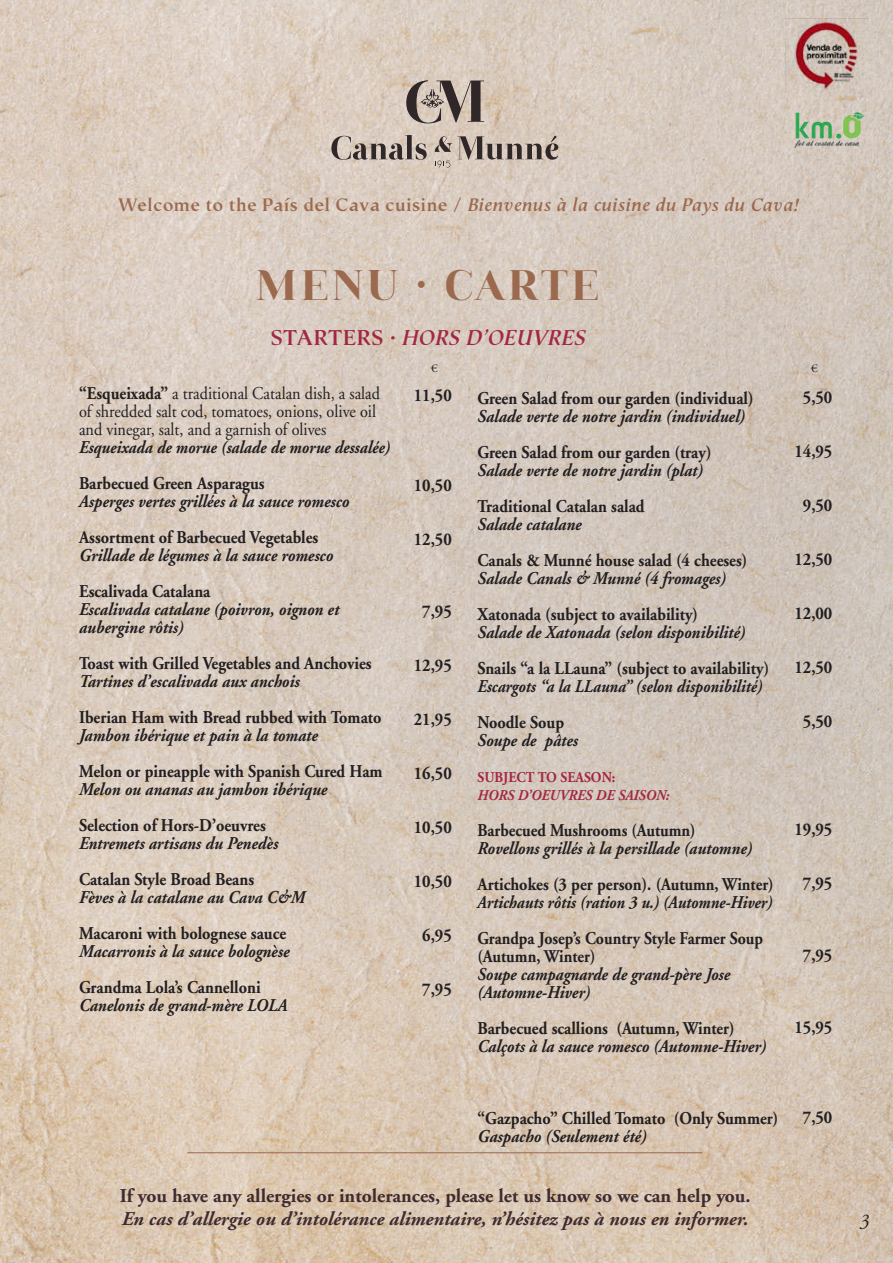
<style>
.page{position:relative;width:893px;height:1263px;background:#fff}
.page>*{position:absolute;margin:0;border:0;box-sizing:border-box;transform-origin:0 0}
.t1{font:44.55px "Abigail";letter-spacing:.05em;color:#9b694d}
.t2{font:italic 700 21.45px "Semper";letter-spacing:.05em;color:#a22842}
.t3{font:italic 21px "Adobe Garamond LT";color:#231f20;scale:.88 1}
.t4{font:italic 700 19.5px "Adobe Garamond LT";color:#3f2a2f}
.t5{font:700 19.5px "Adobe Garamond LT";color:#3f2a2f}
.t6{font:700 18px "Adobe Garamond LT";color:#231f20;scale:.9 1}
.t7{font:italic 700 18px/18px "Adobe Garamond LT";color:#231f20;scale:.9 1}
.t8{font:18px/18px "Adobe Garamond LT";color:#231f20;scale:.9 1}
.t9{font:italic 700 18px "Adobe Garamond LT";color:#231f20;scale:.87 1}
.t10{font:700 18px/18px "Adobe Garamond LT";color:#231f20;scale:.88 1}
.t11{font:italic 700 18px "Semper";letter-spacing:.05em;color:#9b694d}
.t12{font:italic 700 18px/18px "Adobe Garamond LT";color:#231f20;scale:.89 1}
.t13{font:italic 700 18px "Adobe Garamond LT";color:#231f20;scale:.88 1}
.t14{font:italic 700 15px "Adobe Garamond LT";color:#a22842;scale:.91 1}
.t15{font:700 15px "Adobe Garamond LT";color:#a22842;scale:.91 1}
.t16{font:12px "Adobe Garamond LT";color:#231f20}
.s1{font-style:normal}
.s2{font-weight:700}
</style>
<div class="page">
<img style="left:0;top:0;width:893px;height:1263px">
<svg style="left:435px;top:161px;width:15px;height:6px"></svg>
<svg style="left:406px;top:80px;width:78px;height:43px;background:#978b82"></svg>
<svg style="left:331px;top:135px;width:96px;height:25px;background:#a69991"></svg>
<svg style="left:458px;top:136px;width:100px;height:24px;background:#9e9189"></svg>
<svg style="left:435px;top:136px;width:17px;height:16px"></svg>
<hr style="left:187px;top:1152px;width:515px;height:1px;background:#9b694d">
<img style="left:785px;top:19px;width:82px;height:74px">
<img style="left:792px;top:106px;width:77px;height:44px">
<p class="t11" style="left:118px;top:194px;width:681px"><span class="s1">Welcome to the País del Cava cuisine /</span> Bienvenus à la cuisine du Pays du Cava!</p>
<h1 class="t1" style="left:255px;top:266px;width:346px">MENU · CARTE</h1>
<p class="t2" style="left:271px;top:324px;width:315px"><span class="s1">STARTERS ·</span> HORS D’OEUVRES</p>
<p class="t8" style="left:79px;top:384px;width:336px"><span class="s2">“Esqueixada”</span> a traditional Catalan dish, a salad of shredded salt cod, tomatoes, onions, olive oil and vinegar, salt, and a garnish of olives</p>
<p class="t13" style="left:79px;top:437px;width:355px">Esqueixada de morue (salade de morue dessalée)</p>
<p class="t6" style="left:79px;top:473px;width:208px">Barbecued Green Asparagus</p>
<p class="t7" style="left:79px;top:493px;width:302px">Asperges vertes grillées à la sauce romesco</p>
<p class="t6" style="left:79px;top:527px;width:267px">Assortment of Barbecued Vegetables</p>
<p class="t7" style="left:79px;top:547px;width:284px">Grillade de légumes à la sauce romesco</p>
<p class="t6" style="left:79px;top:581px;width:147px">Escalivada Catalana</p>
<p class="t7" style="left:79px;top:601px;width:291px">Escalivada catalane (poivron, oignon et aubergine rôtis)</p>
<p class="t6" style="left:79px;top:653px;width:327px">Toast with Grilled Vegetables and Anchovies</p>
<p class="t7" style="left:79px;top:673px;width:247px">Tartines d’escalivada aux anchois</p>
<p class="t6" style="left:79px;top:707px;width:337px">Iberian Ham with Bread rubbed with Tomato</p>
<p class="t7" style="left:79px;top:727px;width:267px">Jambon ibérique et pain à la tomate</p>
<p class="t6" style="left:79px;top:761px;width:339px">Melon or pineapple with Spanish Cured Ham</p>
<p class="t7" style="left:79px;top:781px;width:277px">Melon ou ananas au jambon ibérique</p>
<p class="t6" style="left:79px;top:815px;width:209px">Selection of Hors-D’oeuvres</p>
<p class="t7" style="left:79px;top:835px;width:223px">Entremets artisans du Penedès</p>
<p class="t6" style="left:79px;top:869px;width:196px">Catalan Style Broad Beans</p>
<p class="t7" style="left:79px;top:889px;width:253px">Fèves à la catalane au Cava C&amp;M</p>
<p class="t6" style="left:79px;top:923px;width:232px">Macaroni with bolognese sauce</p>
<p class="t7" style="left:79px;top:943px;width:235px">Macarronis à la sauce bolognèse</p>
<p class="t6" style="left:79px;top:977px;width:203px">Grandma Lola’s Cannelloni</p>
<p class="t7" style="left:79px;top:997px;width:233px">Canelonis de grand-mère LOLA</p>
<p class="t16" style="left:431px;top:361px;width:8px">€</p>
<p class="t16" style="left:811px;top:361px;width:8px">€</p>
<p class="t6" style="left:414px;top:385px;width:44px">11,50</p>
<p class="t6" style="left:414px;top:475px;width:44px">10,50</p>
<p class="t6" style="left:414px;top:529px;width:44px">12,50</p>
<p class="t6" style="left:422px;top:601px;width:34px">7,95</p>
<p class="t6" style="left:414px;top:655px;width:44px">12,95</p>
<p class="t6" style="left:414px;top:709px;width:44px">21,95</p>
<p class="t6" style="left:414px;top:763px;width:44px">16,50</p>
<p class="t6" style="left:414px;top:817px;width:44px">10,50</p>
<p class="t6" style="left:414px;top:871px;width:44px">10,50</p>
<p class="t6" style="left:422px;top:925px;width:34px">6,95</p>
<p class="t6" style="left:422px;top:979px;width:34px">7,95</p>
<p class="t6" style="left:478px;top:387px;width:308px">Green Salad from our garden (individual)</p>
<p class="t7" style="left:478px;top:407px;width:299px">Salade verte de notre jardin (individuel)</p>
<p class="t6" style="left:478px;top:441px;width:261px">Green Salad from our garden (tray)</p>
<p class="t7" style="left:478px;top:461px;width:252px">Salade verte de notre jardin (plat)</p>
<p class="t6" style="left:478px;top:495px;width:187px">Traditional Catalan salad</p>
<p class="t7" style="left:478px;top:515px;width:117px">Salade catalane</p>
<p class="t6" style="left:478px;top:549px;width:301px">Canals &amp; Munné house salad (4 cheeses)</p>
<p class="t7" style="left:478px;top:569px;width:278px">Salade Canals &amp; Munné (4 fromages)</p>
<p class="t6" style="left:478px;top:603px;width:246px">Xatonada (subject to availability)</p>
<p class="t7" style="left:478px;top:623px;width:299px">Salade de Xatonada (selon disponibilité)</p>
<p class="t6" style="left:478px;top:657px;width:326px">Snails “a la LLauna” (subject to availability)</p>
<p class="t9" style="left:478px;top:675px;width:329px">Escargots “a la LLauna” (selon disponibilité)</p>
<p class="t6" style="left:478px;top:711px;width:98px">Noodle Soup</p>
<p class="t7" style="left:478px;top:731px;width:113px">Soupe de pâtes</p>
<p class="t15" style="left:478px;top:768px;width:153px">SUBJECT TO SEASON:</p>
<p class="t14" style="left:478px;top:786px;width:212px">HORS D’OEUVRES DE SAISON:</p>
<p class="t10" style="left:478px;top:821px;width:249px">Barbecued Mushrooms (Autumn)</p>
<p class="t7" style="left:478px;top:839px;width:307px">Rovellons grillés à la persillade (automne)</p>
<p class="t6" style="left:478px;top:873px;width:331px">Artichokes (3 per person). (Autumn, Winter)</p>
<p class="t9" style="left:478px;top:891px;width:340px">Artichauts rôtis (ration 3 u.) (Automne-Hiver)</p>
<p class="t10" style="left:478px;top:929px;width:326px">Grandpa Josep’s Country Style Farmer Soup (Autumn, Winter)</p>
<p class="t12" style="left:478px;top:965px;width:285px">Soupe campagnarde de grand-père Jose (Automne-Hiver)</p>
<p class="t6" style="left:478px;top:1017px;width:287px">Barbecued scallions (Autumn, Winter)</p>
<p class="t7" style="left:478px;top:1037px;width:322px">Calçots à la sauce romesco (Automne-Hiver)</p>
<p class="t6" style="left:803px;top:387px;width:34px">5,50</p>
<p class="t6" style="left:794px;top:441px;width:44px">14,95</p>
<p class="t6" style="left:803px;top:495px;width:34px">9,50</p>
<p class="t6" style="left:794px;top:549px;width:44px">12,50</p>
<p class="t6" style="left:794px;top:603px;width:44px">12,00</p>
<p class="t6" style="left:794px;top:657px;width:44px">12,50</p>
<p class="t6" style="left:803px;top:711px;width:34px">5,50</p>
<p class="t6" style="left:794px;top:819px;width:44px">19,95</p>
<p class="t6" style="left:803px;top:873px;width:34px">7,95</p>
<p class="t6" style="left:803px;top:945px;width:34px">7,95</p>
<p class="t6" style="left:794px;top:1017px;width:44px">15,95</p>
<p class="t6" style="left:478px;top:1107px;width:336px">“Gazpacho” Chilled Tomato (Only Summer)</p>
<p class="t7" style="left:478px;top:1127px;width:189px">Gaspacho (Seulement été)</p>
<p class="t6" style="left:803px;top:1107px;width:34px">7,50</p>
<p class="t5" style="left:120px;top:1184px;width:632px">If you have any allergies or intolerances, please let us know so we can help you.</p>
<p class="t4" style="left:122px;top:1207px;width:628px">En cas d’allergie ou d’intolérance alimentaire, n’hésitez pas à nous en informer.</p>
<p class="t3" style="left:860px;top:1208px;width:12px">3</p>
</div>
